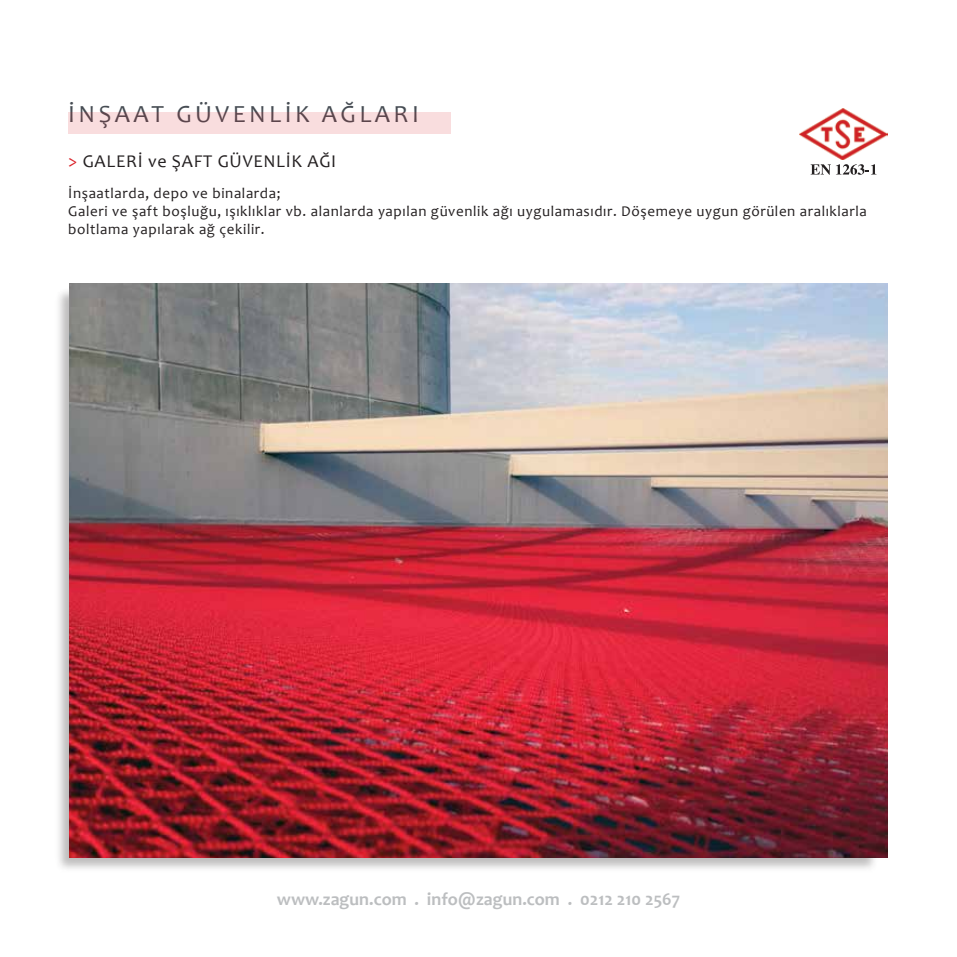
<style>
.page{position:relative;width:957px;height:957px;background:#fff}
.page>*{position:absolute;margin:0;border:0;box-sizing:border-box;transform-origin:0 0}
.t1{font:24.75px "Candara";letter-spacing:.14em;color:#464c53}
.t2{font:700 18px "Candara";color:#bcbec0}
.t3{font:18px "Candara";letter-spacing:.04em;color:#231f20}
.t4{font:15px/18px "Candara";letter-spacing:.04em;color:#231f20}
.s1{color:#da2229}
</style>
<div class="page">
<div style="left:68px;top:112px;width:383px;height:22px;background:#f9ddde"></div>
<img style="left:800px;top:108px;width:87px;height:51px">
<img style="left:58px;top:291px;width:830px;height:578px">
<img style="left:69px;top:283px;width:819px;height:574px">
<svg style="left:810px;top:164px;width:66px;height:11px"></svg>
<h1 class="t1" style="left:68px;top:98px;width:352px">İNŞAAT GÜVENLİK AĞLARI</h1>
<p class="t3" style="left:68px;top:150px;width:269px"><span class="s1">&gt;</span> GALERİ ve ŞAFT GÜVENLİK AĞI</p>
<p class="t4" style="left:68px;top:184px;width:800px">İnşaatlarda, depo ve binalarda;<br>Galeri ve şaft boşluğu, ışıklıklar vb. alanlarda yapılan güvenlik ağı uygulamasıdır. Döşemeye uygun görülen aralıklarla boltlama yapılarak ağ çekilir.</p>
<p class="t2" style="left:277px;top:887px;width:405px">www.zagun.com . info@zagun.com . 0212 210 2567</p>
</div>
